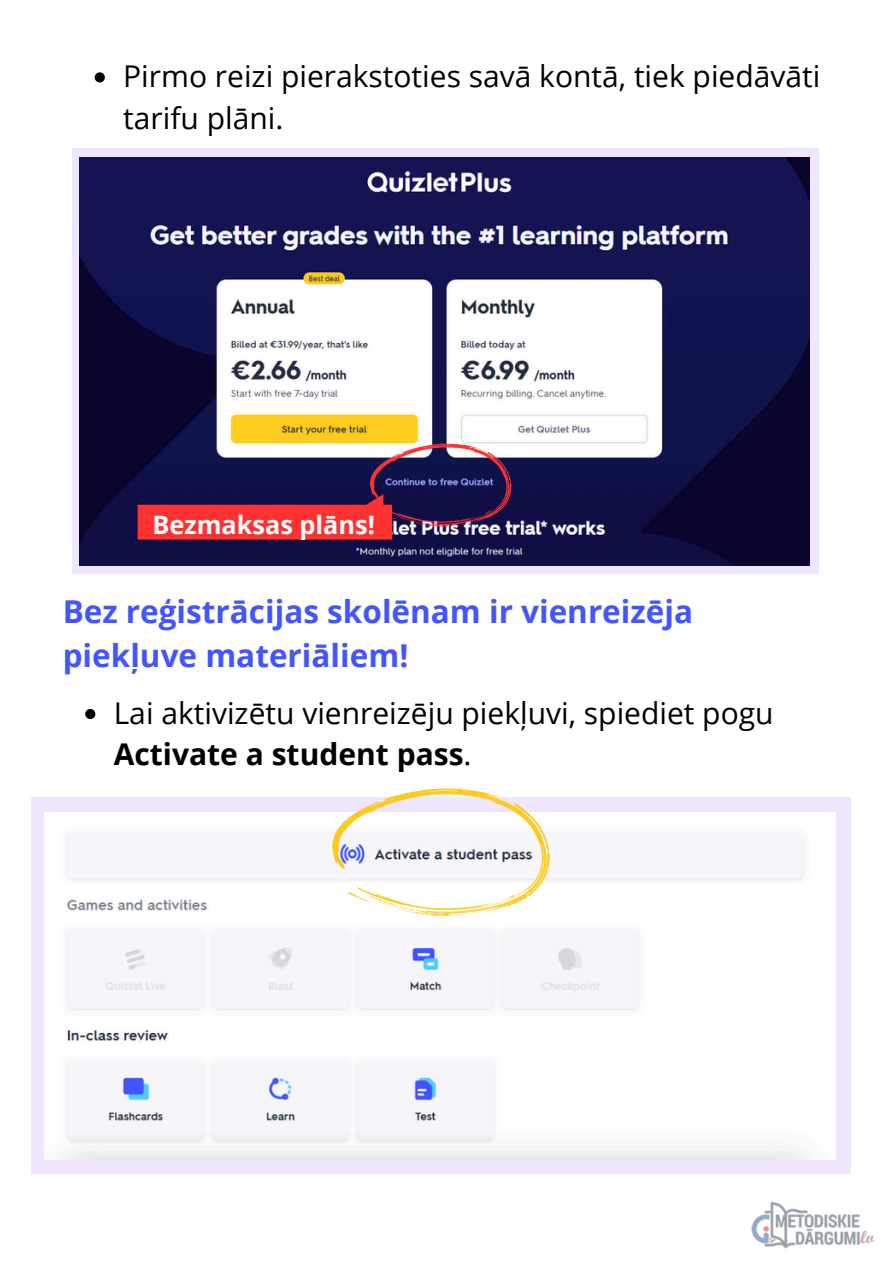
<style>
.page{position:relative;width:894px;height:1264px;background:#fff}
.page>*{position:absolute;margin:0;border:0;box-sizing:border-box;transform-origin:0 0}
.t1{font:700 31.5px/43.8px "Open Sans";color:#4255ff}
.t2{font:30px/41.7px "Open Sans";color:#000}
.t3{font:700 25.35px "Open Sans";color:#fff}
.s1{font-weight:700}
</style>
<div class="page">
<img style="left:751px;top:1201px;width:124px;height:48px">
<svg style="left:85px;top:709px;width:10px;height:10px"></svg>
<svg style="left:95px;top:72px;width:10px;height:10px"></svg>
<div style="left:31px;top:797px;width:819px;height:377px;background:#f0e6ff"></div>
<img style="left:45px;top:812px;width:790px;height:347px">
<svg style="left:324px;top:788px;width:233px;height:142px"></svg>
<div style="left:72px;top:149px;width:746px;height:425px;background:#f0e6ff"></div>
<img style="left:80px;top:157px;width:729px;height:409px">
<svg style="left:138px;top:436px;width:377px;height:103px;background:#743f59"></svg>
<p class="t2" style="left:123px;top:54px;width:698px">Pirmo reizi pierakstoties savā kontā, tiek piedāvāti tarifu plāni.</p>
<p class="t3" style="left:152px;top:507px;width:224px">Bezmaksas plāns!</p>
<p class="t1" style="left:63px;top:589px;width:631px">Bez reģistrācijas skolēnam ir vienreizēja piekļuve materiāliem!</p>
<p class="t2" style="left:114px;top:691px;width:661px">Lai aktivizētu vienreizēju piekļuvi, spiediet pogu<br><span class="s1">Activate a student pass</span>.</p>
</div>
